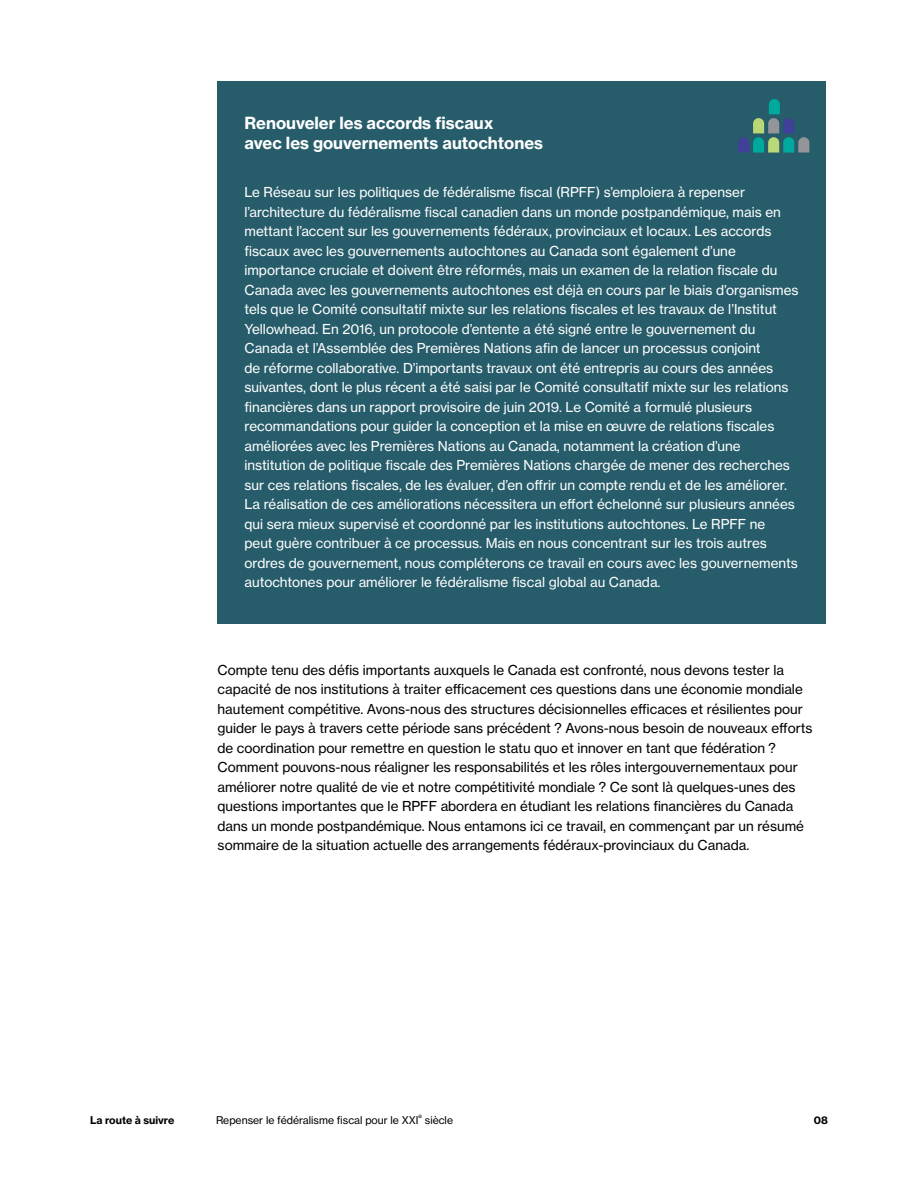
<style>
.page{position:relative;width:918px;height:1188px;background:#fff}
.page>*{position:absolute;margin:0;border:0;box-sizing:border-box;transform-origin:0 0}
.t1{font:16.5px/19.5px "N Haas Grotesk TX Pro 75 Bd";color:#fff}
.t2{font:13.5px/19.5px "N Haas Grotesk TX Pro 55 Rg";color:#fff}
.t3{font:13.5px/19.5px "N Haas Grotesk TX Pro 55 Rg";color:#000}
.t4{font:10.5px "N Haas Grotesk TX Pro 55 Rg";color:#000}
.t5{font:10.5px "N Haas Grotesk TX Pro 75 Bd";color:#000}
.t6{font:6.15px "N Haas Grotesk TX Pro 55 Rg";color:#000}
</style>
<div class="page">
<div style="left:218px;top:81px;width:608px;height:542px;background:#275c6a"></div>
<svg style="left:738px;top:99px;width:71px;height:54px"></svg>
<p class="t1" style="left:244px;top:113px;width:300px">Renouveler les accords fiscaux<br>avec les gouvernements autochtones</p>
<p class="t2" style="left:244px;top:183px;width:556px">Le Réseau sur les politiques de fédéralisme fiscal (RPFF) s’emploiera à repenser l’architecture du fédéralisme fiscal canadien dans un monde postpandémique, mais en mettant l’accent sur les gouvernements fédéraux, provinciaux et locaux. Les accords fiscaux avec les gouvernements autochtones au Canada sont également d’une importance cruciale et doivent être réformés, mais un examen de la relation fiscale du Canada avec les gouvernements autochtones est déjà en cours par le biais d’organismes tels que le Comité consultatif mixte sur les relations fiscales et les travaux de l’Institut Yellowhead. En 2016, un protocole d’entente a été signé entre le gouvernement du Canada et l’Assemblée des Premières Nations afin de lancer un processus conjoint<br>de réforme collaborative. D’importants travaux ont été entrepris au cours des années suivantes, dont le plus récent a été saisi par le Comité consultatif mixte sur les relations financières dans un rapport provisoire de juin 2019. Le Comité a formulé plusieurs recommandations pour guider la conception et la mise en œuvre de relations fiscales améliorées avec les Premières Nations au Canada, notamment la création d’une institution de politique fiscale des Premières Nations chargée de mener des recherches sur ces relations fiscales, de les évaluer, d’en offrir un compte rendu et de les améliorer.<br>La réalisation de ces améliorations nécessitera un effort échelonné sur plusieurs années qui sera mieux supervisé et coordonné par les institutions autochtones. Le RPFF ne<br>peut guère contribuer à ce processus. Mais en nous concentrant sur les trois autres ordres de gouvernement, nous compléterons ce travail en cours avec les gouvernements autochtones pour améliorer le fédéralisme fiscal global au Canada.</p>
<p class="t3" style="left:218px;top:660px;width:597px">Compte tenu des défis importants auxquels le Canada est confronté, nous devons tester la capacité de nos institutions à traiter efficacement ces questions dans une économie mondiale hautement compétitive. Avons-nous des structures décisionnelles efficaces et résilientes pour guider le pays à travers cette période sans précédent ? Avons-nous besoin de nouveaux efforts de coordination pour remettre en question le statu quo et innover en tant que fédération ?<br>Comment pouvons-nous réaligner les responsabilités et les rôles intergouvernementaux pour améliorer notre qualité de vie et notre compétitivité mondiale ? Ce sont là quelques-unes des questions importantes que le RPFF abordera en étudiant les relations financières du Canada dans un monde postpandémique. Nous entamons ici ce travail, en commençant par un résumé sommaire de la situation actuelle des arrangements fédéraux-provinciaux du Canada.</p>
<p class="t5" style="left:90px;top:1114px;width:86px">La route à suivre</p>
<p class="t4" style="left:216px;top:1114px;width:204px">Repenser le fédéralisme fiscal pour le XXI</p>
<p class="t6" style="left:419px;top:1112px;width:5px">e</p>
<p class="t4" style="left:425px;top:1114px;width:30px">siècle</p>
<p class="t5" style="left:814px;top:1114px;width:16px">08</p>
</div>
